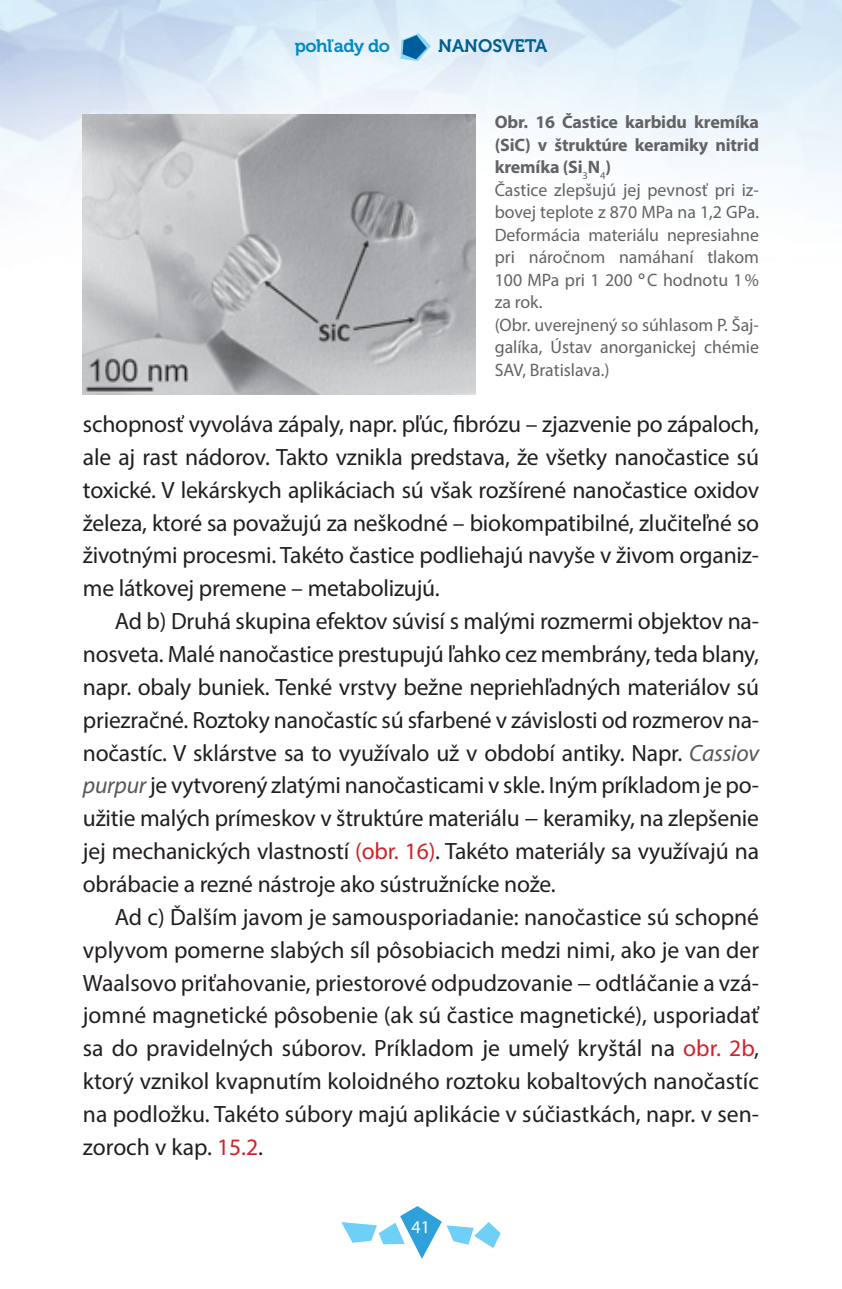
<style>
.page{position:relative;width:842px;height:1289px;background:#fff}
.page>*{position:absolute;margin:0;border:0;box-sizing:border-box;transform-origin:0 0}
.t1{font:23.62px/32.9px "Myriad Pro";letter-spacing:-.01em;color:#231f20;text-align:justify}
.t2{font:18px/22.5px "Myriad Pro";color:#636366}
.t3{font:18px "Museo 700";letter-spacing:-.025em;color:#0088c7}
.t4{font:18px "Museo 700";color:#005e90}
.t5{font:18px "Myriad Pro";color:#fff}
.s1{font-weight:700}
.s2{font-family:"Fira Sans"}
.s3{font-style:italic;color:#57585a}
.s4{color:#d1232a}
</style>
<div class="page">
<img style="left:379px;top:1222px;width:21px;height:22px">
<img style="left:400px;top:1206px;width:42px;height:52px">
<img style="left:446px;top:1225px;width:28px;height:19px">
<img style="left:341px;top:1222px;width:36px;height:20px">
<img style="left:474px;top:1222px;width:27px;height:25px">
<svg style="left:400px;top:33px;width:31px;height:28px"></svg>
<img style="left:83px;top:115px;width:393px;height:279px">
<p class="t3" style="left:295px;top:36px;width:97px">pohľady do</p>
<p class="t4" style="left:438px;top:36px;width:110px">NANOSVETA</p>
<p class="t2" style="left:495px;top:111px;width:266px"><span class="s1">Obr. 16 Častice karbidu kremíka (SiC) v štruktúre keramiky nitrid kremíka (Si</span><sub>3</sub><span class="s1">N</span><sub>4</sub><span class="s1">)<br></span>Častice zlepšujú jej pevnosť pri iz&shy;bovej teplote z 870 MPa na 1,2 GPa.<br>Deformácia materiálu nepresiahne pri náročnom namáhaní tlakom<br>100 MPa pri 1 200 <span class="s2">°</span>C hodnotu 1 % za rok.<br>(Obr. uverejnený so súhlasom P. Šaj&shy;galíka, Ústav anorganickej chémie<br>SAV, Bratislava.)</p>
<p class="t1" style="left:83px;top:407px;width:678px">schopnosť vyvoláva zápaly, napr. pľúc, fibrózu – zjazvenie po zápaloch, ale aj rast nádorov. Takto vznikla predstava, že všetky nanočastice sú toxické. V lekárskych aplikáciach sú však rozšírené nanočastice oxidov železa, ktoré sa považujú za neškodné – biokompatibilné, zlučiteľné so životnými procesmi. Takéto častice podliehajú navyše v živom organiz&shy;me látkovej premene – metabolizujú.</p>
<p class="t1" style="left:83px;top:604px;width:678px;text-indent:32px">Ad b) Druhá skupina efektov súvisí s malými rozmermi objektov na&shy;nosveta. Malé nanočastice prestupujú ľahko cez membrány, teda blany, napr. obaly buniek. Tenké vrstvy bežne nepriehľadných materiálov sú priezračné. Roztoky nanočastíc sú sfarbené v závislosti od rozmerov na&shy;nočastíc. V sklárstve sa to využívalo už v období antiky. Napr. <span class="s3">Cassiov purpur</span> je vytvorený zlatými nanočasticami v skle. Iným príkladom je po&shy;užitie malých prímeskov v štruktúre materiálu − keramiky, na zlepšenie jej mechanických vlastností <span class="s4">(obr. 16)</span>. Takéto materiály sa využívajú na obrábacie a rezné nástroje ako sústružnícke nože.</p>
<p class="t1" style="left:83px;top:900px;width:678px;text-indent:32px">Ad c) Ďalším javom je samousporiadanie: nanočastice sú schopné vplyvom pomerne slabých síl pôsobiacich medzi nimi, ako je van der Waalsovo priťahovanie, priestorové odpudzovanie − odtláčanie a vzá&shy;jomné magnetické pôsobenie (ak sú častice magnetické), usporiadať sa do pravidelných súborov. Príkladom je umelý kryštál na <span class="s4">obr. 2b</span>, ktorý vznikol kvapnutím koloidného roztoku kobaltových nanočastíc na podložku. Takéto súbory majú aplikácie v súčiastkách, napr. v sen&shy;zoroch v kap. <span class="s4">15.2</span>.</p>
<p class="t5" style="left:412px;top:1216px;width:20px">41</p>
</div>
